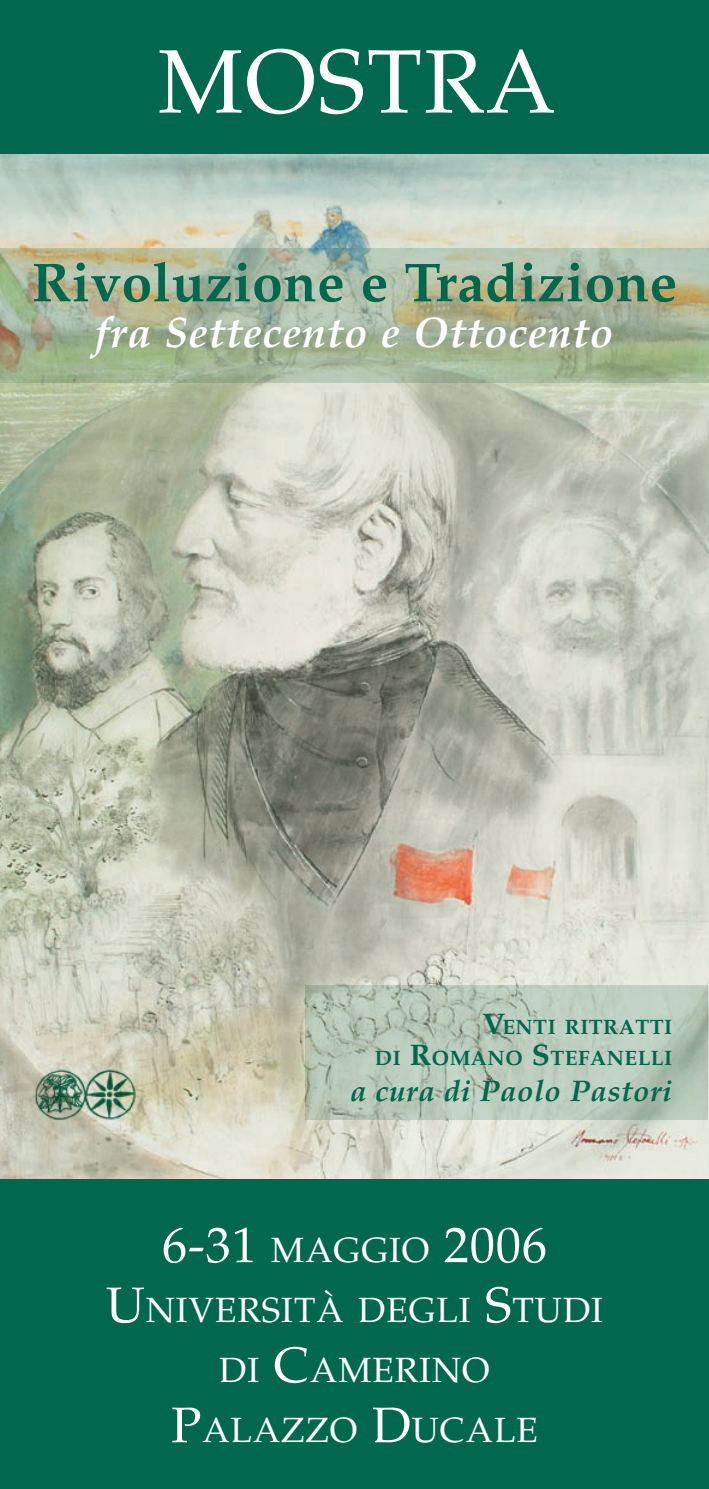
<style>
.page{position:relative;width:709px;height:1489px;background:#fff}
.page>*{position:absolute;margin:0;border:0;box-sizing:border-box;transform-origin:0 0}
.t1{font:90px "Palatino";letter-spacing:.02em;color:#fff}
.Normale{font:700 54.75px "Palatino";letter-spacing:.01em;color:#01674d}
.t2{font:50px "Palatino";letter-spacing:.02em;color:#fff}
.Normale-2{font:italic 700 42.75px "Palatino";letter-spacing:.015em;color:#fff}
.t3{font:35px "Palatino";letter-spacing:.03em;color:#fff}
.Normale-3{font:italic 700 29.75px "Palatino";letter-spacing:.015em;color:#01674d}
.Normale-4{font:700 20.75px "Palatino";letter-spacing:.02em;color:#01674d}
.s1{font-size:29.75px}
.s2{font-size:35px}
.s3{font-size:50px}
</style>
<div class="page">
<div style="left:0;top:0;width:709px;height:1488px;background:#01674d"></div>
<img style="left:0;top:155px;width:709px;height:1022px">
<svg style="left:0;top:248px;width:709px;height:135px;background:#a8b597"></svg>
<svg style="left:306px;top:984px;width:402px;height:135px;background:#b7c7b9"></svg>
<img style="left:13px;top:1054px;width:148px;height:77px">
<p class="t1" style="left:158px;top:29px;width:399px">MOSTRA</p>
<p class="Normale" style="left:32px;top:250px;width:647px">Rivoluzione e Tradizione</p>
<p class="Normale-2" style="left:95px;top:307px;width:520px">fra Settecento e Ottocento</p>
<p class="Normale-4" style="left:482px;top:1015px;width:192px"><span class="s1">V</span>ENTI RITRATTI</p>
<p class="Normale-4" style="left:375px;top:1046px;width:299px">DI <span class="s1">R</span>OMANO <span class="s1">S</span>TEFANELLI</p>
<p class="Normale-3" style="left:350px;top:1073px;width:324px">a cura di Paolo Pastori</p>
<p class="t2" style="left:162px;top:1215px;width:386px">6-31 <span class="s2">MAGGIO</span> 2006</p>
<p class="t3" style="left:106px;top:1289px;width:498px"><span class="s3">U</span>NIVERSITÀ DEGLI <span class="s3">S</span>TUDI</p>
<p class="t3" style="left:219px;top:1349px;width:272px">DI <span class="s3">C</span>AMERINO</p>
<p class="t3" style="left:171px;top:1409px;width:368px"><span class="s3">P</span>ALAZZO <span class="s3">D</span>UCALE</p>
</div>
